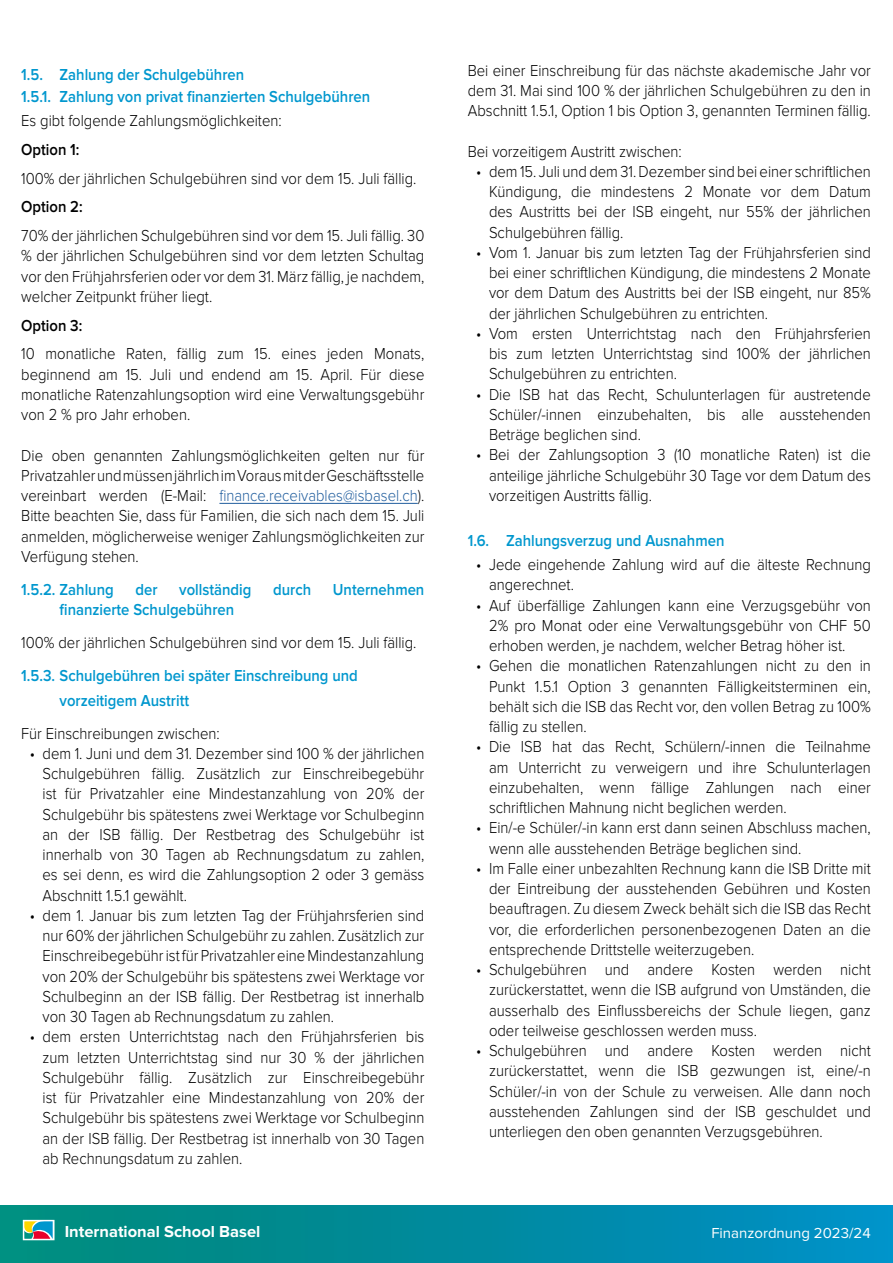
<style>
.page{position:relative;width:893px;height:1263px;background:#fff}
.page>*{position:absolute;margin:0;border:0;box-sizing:border-box;transform-origin:0 0}
.t1{font:300 16.5px/20.2px "Proxima Nova";color:#000;text-align:justify;scale:.9 1}
.t2{font:600 16.5px/21.6px "Proxima Nova";color:#0097ce;scale:.9 1}
.t3{font:700 16.5px "Proxima Nova";color:#fff}
.t4{font:600 16.5px "Proxima Nova";color:#000;scale:.9 1}
.t5{font:15px "Proxima Nova";color:#fff}
.s1{color:#215e9e}
</style>
<div class="page">
<div style="left:0;top:1205px;width:893px;height:58px;background:linear-gradient(to right,#008a78,#008ec6)"></div>
<svg style="left:26px;top:1223px;width:26px;height:14px"></svg>
<div style="left:23px;top:1220px;width:32px;height:20px;border:2px solid #fff"></div>
<hr style="left:219px;top:503px;width:199px;height:1px;background:#215e9e">
<p class="t2" style="left:21px;top:64px;width:389px">1.5. Zahlung der Schulgebühren<br>1.5.1. Zahlung von privat finanzierten Schulgebühren</p>
<p class="t1" style="left:21px;top:111px;width:291px">Es gibt folgende Zahlungsmöglichkeiten:</p>
<p class="t4" style="left:21px;top:140px;width:66px">Option 1:</p>
<p class="t1" style="left:21px;top:168px;width:441px">100% der jährlichen Schulgebühren sind vor dem 15. Juli fällig.</p>
<p class="t4" style="left:21px;top:197px;width:70px">Option 2:</p>
<p class="t1" style="left:21px;top:226px;width:449px">70% der jährlichen Schulgebühren sind vor dem 15. Juli fällig. 30 % der jährlichen Schulgebühren sind vor dem letzten Schultag vor den Frühjahrsferien oder vor dem 31. März fällig, je nachdem, welcher Zeitpunkt früher liegt.</p>
<p class="t4" style="left:21px;top:316px;width:69px">Option 3:</p>
<p class="t1" style="left:21px;top:344px;width:449px">10 monatliche Raten, fällig zum 15. eines jeden Monats, beginnend am 15. Juli und endend am 15. April. Für diese monatliche Ratenzahlungsoption wird eine Verwaltungsgebühr von 2 % pro Jahr erhoben.</p>
<p class="t1" style="left:21px;top:445px;width:449px">Die oben genannten Zahlungsmöglichkeiten gelten nur für Privatzahler und müssen jährlich im Voraus mit der Geschäftsstelle vereinbart werden (E-Mail: <span class="s1">finance.receivables@isbasel.ch</span>).<br>Bitte beachten Sie, dass für Familien, die sich nach dem 15. Juli anmelden, möglicherweise weniger Zahlungsmöglichkeiten zur Verfügung stehen.</p>
<p class="t2" style="left:21px;top:579px;width:104px">1.5.2. Zahlung</p>
<p class="t2" style="left:135px;top:579px;width:26px">der</p>
<p class="t2" style="left:179px;top:579px;width:82px">vollständig</p>
<p class="t2" style="left:273px;top:579px;width:44px">durch</p>
<p class="t2" style="left:333px;top:579px;width:103px">Unternehmen</p>
<p class="t2" style="left:60px;top:599px;width:196px">finanzierte Schulgebühren</p>
<p class="t1" style="left:21px;top:633px;width:441px">100% der jährlichen Schulgebühren sind vor dem 15. Juli fällig.</p>
<p class="t2" style="left:60px;top:664px;width:333px;line-height:24.5px;text-indent:-38px">1.5.3. Schulgebühren bei später Einschreibung und vorzeitigem Austritt</p>
<p class="t1" style="left:21px;top:723px;width:222px">Für Einschreibungen zwischen:</p>
<p class="t1" style="left:43px;top:743px;width:426px;text-indent:-13px">• dem 1. Juni und dem 31. Dezember sind 100 % der jährlichen Schulgebühren fällig. Zusätzlich zur Einschreibegebühr ist für Privatzahler eine Mindestanzahlung von 20% der Schulgebühr bis spätestens zwei Werktage vor Schulbeginn an der ISB fällig. Der Restbetrag des Schulgebühr ist innerhalb von 30 Tagen ab Rechnungsdatum zu zahlen, es sei denn, es wird die Zahlungsoption 2 oder 3 gemäss Abschnitt 1.5.1 gewählt.</p>
<p class="t1" style="left:43px;top:905px;width:426px;text-indent:-13px">• dem 1. Januar bis zum letzten Tag der Frühjahrsferien sind nur 60% der jährlichen Schulgebühr zu zahlen. Zusätzlich zur Einschreibegebühr ist für Privatzahler eine Mindestanzahlung von 20% der Schulgebühr bis spätestens zwei Werktage vor Schulbeginn an der ISB fällig. Der Restbetrag ist innerhalb von 30 Tagen ab Rechnungsdatum zu zahlen.</p>
<p class="t1" style="left:43px;top:1027px;width:426px;text-indent:-13px">• dem ersten Unterrichtstag nach den Frühjahrsferien bis zum letzten Unterrichtstag sind nur 30 % der jährlichen Schulgebühr fällig. Zusätzlich zur Einschreibegebühr ist für Privatzahler eine Mindestanzahlung von 20% der Schulgebühr bis spätestens zwei Werktage vor Schulbeginn an der ISB fällig. Der Restbetrag ist innerhalb von 30 Tagen ab Rechnungsdatum zu zahlen.</p>
<p class="t1" style="left:468px;top:60px;width:449px">Bei einer Einschreibung für das nächste akademische Jahr vor dem 31. Mai sind 100 % der jährlichen Schulgebühren zu den in Abschnitt 1.5.1, Option 1 bis Option 3, genannten Terminen fällig.</p>
<p class="t1" style="left:468px;top:141px;width:239px">Bei vorzeitigem Austritt zwischen:</p>
<p class="t1" style="left:489px;top:162px;width:426px;text-indent:-13px">• dem 15. Juli und dem 31. Dezember sind bei einer schriftlichen Kündigung, die mindestens 2 Monate vor dem Datum des Austritts bei der ISB eingeht, nur 55% der jährlichen Schulgebühren fällig.</p>
<p class="t1" style="left:489px;top:243px;width:426px;text-indent:-13px">• Vom 1. Januar bis zum letzten Tag der Frühjahrsferien sind bei einer schriftlichen Kündigung, die mindestens 2 Monate vor dem Datum des Austritts bei der ISB eingeht, nur 85% der jährlichen Schulgebühren zu entrichten.</p>
<p class="t1" style="left:489px;top:323px;width:426px;text-indent:-13px">• Vom ersten Unterrichtstag nach den Frühjahrsferien bis zum letzten Unterrichtstag sind 100% der jährlichen Schulgebühren zu entrichten.</p>
<p class="t1" style="left:489px;top:384px;width:426px;text-indent:-13px">• Die ISB hat das Recht, Schulunterlagen für austretende Schüler/-innen einzubehalten, bis alle ausstehenden Beträge beglichen sind.</p>
<p class="t1" style="left:489px;top:445px;width:426px;text-indent:-13px">• Bei der Zahlungsoption 3 (10 monatliche Raten) ist die anteilige jährliche Schulgebühr 30 Tage vor dem Datum des vorzeitigen Austritts fällig.</p>
<p class="t2" style="left:468px;top:530px;width:287px">1.6. Zahlungsverzug und Ausnahmen</p>
<p class="t1" style="left:489px;top:555px;width:426px;text-indent:-13px">• Jede eingehende Zahlung wird auf die älteste Rechnung angerechnet.</p>
<p class="t1" style="left:489px;top:595px;width:426px;text-indent:-13px">• Auf überfällige Zahlungen kann eine Verzugsgebühr von 2% pro Monat oder eine Verwaltungsgebühr von CHF 50 erhoben werden, je nachdem, welcher Betrag höher ist.</p>
<p class="t1" style="left:489px;top:656px;width:426px;text-indent:-13px">• Gehen die monatlichen Ratenzahlungen nicht zu den in Punkt 1.5.1 Option 3 genannten Fälligkeitsterminen ein, behält sich die ISB das Recht vor, den vollen Betrag zu 100% fällig zu stellen.</p>
<p class="t1" style="left:489px;top:737px;width:426px;text-indent:-13px">• Die ISB hat das Recht, Schülern/-innen die Teilnahme am Unterricht zu verweigern und ihre Schulunterlagen einzubehalten, wenn fällige Zahlungen nach einer schriftlichen Mahnung nicht beglichen werden.</p>
<p class="t1" style="left:489px;top:818px;width:426px;text-indent:-13px">• Ein/-e Schüler/-in kann erst dann seinen Abschluss machen, wenn alle ausstehenden Beträge beglichen sind.</p>
<p class="t1" style="left:489px;top:858px;width:426px;text-indent:-13px">• Im Falle einer unbezahlten Rechnung kann die ISB Dritte mit der Eintreibung der ausstehenden Gebühren und Kosten beauftragen. Zu diesem Zweck behält sich die ISB das Recht vor, die erforderlichen personenbezogenen Daten an die entsprechende Drittstelle weiterzugeben.</p>
<p class="t1" style="left:489px;top:960px;width:426px;text-indent:-13px">• Schulgebühren und andere Kosten werden nicht zurückerstattet, wenn die ISB aufgrund von Umständen, die ausserhalb des Einflussbereichs der Schule liegen, ganz oder teilweise geschlossen werden muss.</p>
<p class="t1" style="left:489px;top:1041px;width:426px;text-indent:-13px">• Schulgebühren und andere Kosten werden nicht zurückerstattet, wenn die ISB gezwungen ist, eine/-n Schüler/-in von der Schule zu verweisen. Alle dann noch ausstehenden Zahlungen sind der ISB geschuldet und unterliegen den oben genannten Verzugsgebühren.</p>
<p class="t3" style="left:65px;top:1221px;width:197px">International School Basel</p>
<p class="t5" style="left:711px;top:1225px;width:161px">Finanzordnung 2023/24</p>
</div>
